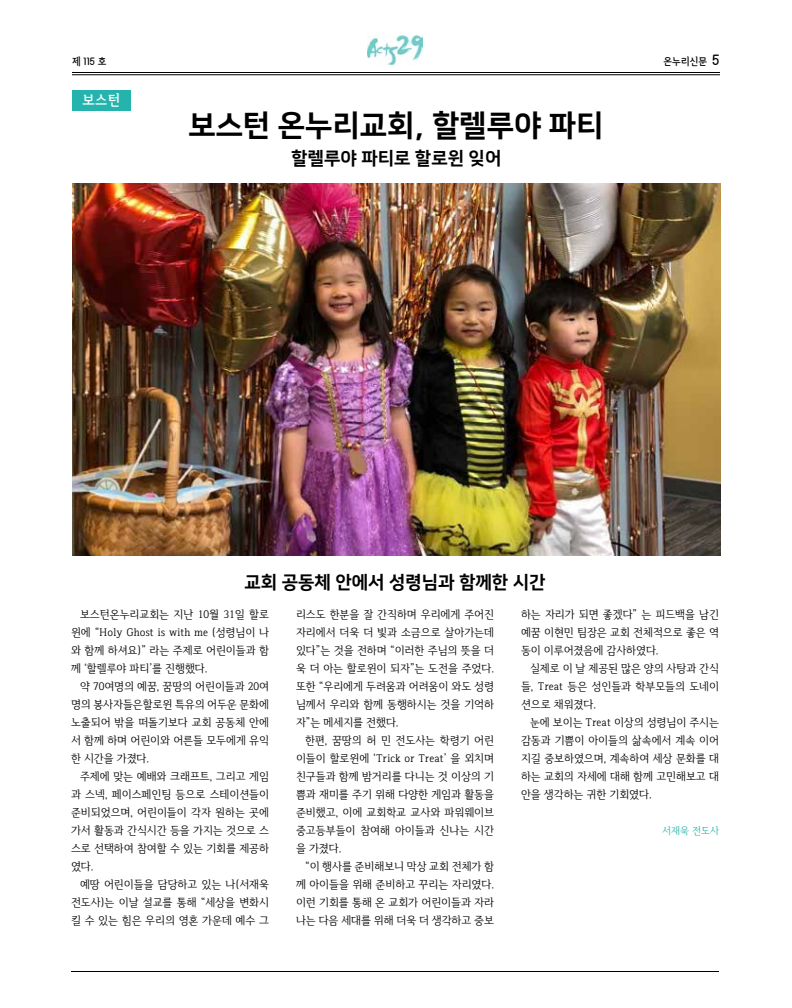
<style>
.page{position:relative;width:792px;height:1008px;background:#fff}
.page>*{position:absolute;margin:0;border:0;box-sizing:border-box;transform-origin:0 0}
.t1{font:30px "Nanum Square EB";color:#000}
.t2{font:18px "Nanum Square EB";color:#000}
.t3{font:14px "THE Banil M";color:#fff}
.t4{font:11px/18px "Iropke Batang OTFM";color:#000;text-align:justify}
.t5{font:10px "THE Banil M";color:#000}
.t6{font:10px "Iropke Batang OTFM";color:#25b4ad}
.s1{font-size:14px}
</style>
<div class="page">
<hr style="left:72px;top:72px;width:648px;height:1px;background:#000">
<img style="left:368px;top:35px;width:54px;height:30px">
<hr style="left:71px;top:972px;width:648px;height:1px;background:#000">
<hr style="left:72px;top:75px;width:648px;height:1px;background:#000">
<div style="left:72px;top:90px;width:58px;height:20px;background:#25b4ad"></div>
<img style="left:72px;top:183px;width:648px;height:373px">
<p class="t5" style="left:72px;top:56px;width:36px">제 115 호</p>
<p class="t5" style="left:664px;top:56px;width:58px">온누리신문 <span class="s1">5</span></p>
<p class="t3" style="left:82px;top:92px;width:40px">보스턴</p>
<h1 class="t1" style="left:189px;top:110px;width:416px">보스턴 온누리교회, 할렐루야 파티</h1>
<h2 class="t2" style="left:291px;top:148px;width:212px">할렐루야 파티로 할로윈 잊어</h2>
<h2 class="t2" style="left:245px;top:572px;width:302px">교회 공동체 안에서 성령님과 함께한 시간</h2>
<p class="t4" style="left:71px;top:605px;width:199px;text-indent:9px">보스턴온누리교회는 지난 10월 31일 할로 윈에 “Holy Ghost is with me (성령님이 나 와 함께 하셔요)” 라는 주제로 어린이들과 함 께 ‘할렐루야 파티’를 진행했다.</p>
<p class="t4" style="left:71px;top:677px;width:199px;text-indent:9px">약 70여명의 예꿈, 꿈땅의 어린이들과 20여 명의 봉사자들은할로윈 특유의 어두운 문화에 노출되어 밖을 떠돌기보다 교회 공동체 안에 서 함께 하며 어린이와 어른들 모두에게 유익 한 시간을 가졌다.</p>
<p class="t4" style="left:71px;top:767px;width:200px;text-indent:9px">주제에 맞는 예배와 크래프트, 그리고 게임 과 스넥, 페이스페인팅 등으로 스테이션들이 준비되었으며, 어린이들이 각자 원하는 곳에 가서 활동과 간식시간 등을 가지는 것으로 스 스로 선택하여 참여할 수 있는 기회를 제공하 였다.</p>
<p class="t4" style="left:71px;top:875px;width:199px;text-indent:9px">예땅 어린이들을 담당하고 있는 나(서재욱 전도사)는 이날 설교를 통해 “세상을 변화시 킬 수 있는 힘은 우리의 영혼 가운데 예수 그</p>
<p class="t4" style="left:296px;top:605px;width:200px">리스도 한분을 잘 간직하며 우리에게 주어진 자리에서 더욱 더 빛과 소금으로 살아가는데 있다”는 것을 전하며 “이러한 주님의 뜻을 더 욱 더 아는 할로윈이 되자”는 도전을 주었다. 또한 “우리에게 두려움과 어려움이 와도 성령 님께서 우리와 함께 동행하시는 것을 기억하 자”는 메세지를 전했다.</p>
<p class="t4" style="left:296px;top:731px;width:199px;text-indent:9px">한편, 꿈땅의 허 민 전도사는 학령기 어린 이들이 할로윈에 ‘Trick or Treat’ 을 외치며 친구들과 함께 밤거리를 다니는 것 이상의 기 쁨과 재미를 주기 위해 다양한 게임과 활동을 준비했고, 이에 교회학교 교사와 파워웨이브 중고등부들이 참여해 아이들과 신나는 시간 을 가졌다.</p>
<p class="t4" style="left:296px;top:857px;width:199px;text-indent:9px">“이 행사를 준비해보니 막상 교회 전체가 함 께 아이들을 위해 준비하고 꾸리는 자리였다. 이런 기회를 통해 온 교회가 어린이들과 자라 나는 다음 세대를 위해 더욱 더 생각하고 중보</p>
<p class="t4" style="left:521px;top:605px;width:199px">하는 자리가 되면 좋겠다” 는 피드백을 남긴 예꿈 이현민 팀장은 교회 전체적으로 좋은 역 동이 이루어졌음에 감사하였다.</p>
<p class="t4" style="left:521px;top:659px;width:199px;text-indent:9px">실제로 이 날 제공된 많은 양의 사탕과 간식 들, Treat 등은 성인들과 학부모들의 도네이 션으로 채워졌다.</p>
<p class="t4" style="left:521px;top:713px;width:199px;text-indent:9px">눈에 보이는 Treat 이상의 성령님이 주시는 감동과 기쁨이 아이들의 삶속에서 계속 이어 지길 중보하였으며, 계속하여 세상 문화를 대 하는 교회의 자세에 대해 함께 고민해보고 대 안을 생각하는 귀한 기회였다.</p>
<p class="t6" style="left:662px;top:825px;width:58px">서재욱 전도사</p>
</div>
